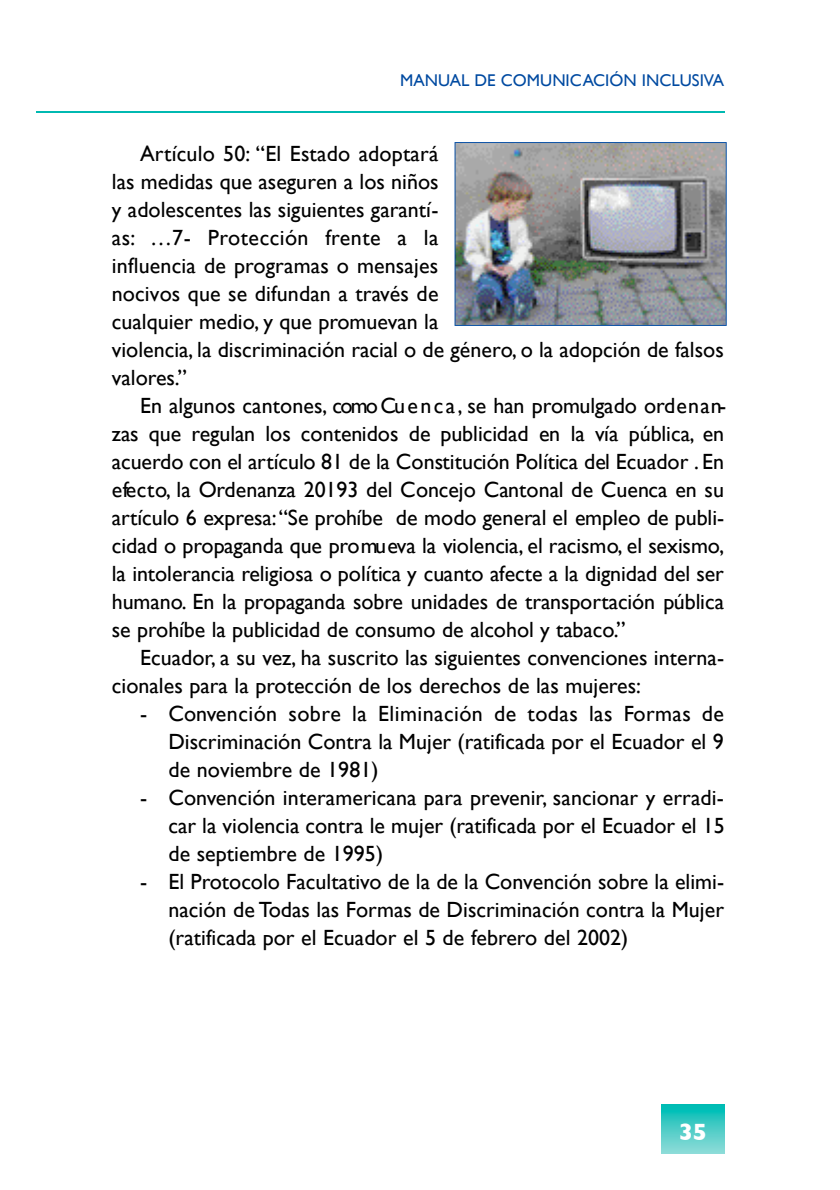
<style>
.page{position:relative;width:840px;height:1190px;background:#fff}
.page>*{position:absolute;margin:0;border:0;box-sizing:border-box;transform-origin:0 0}
.t1{font:700 24px "Gill Sans";color:#fff}
.t2{font:22px/28px "Gill Sans";color:#000;text-align:justify}
.t3{font:17px "Gill Sans";color:#004aa1}
</style>
<div class="page">
<img style="left:662px;top:1104px;width:62px;height:50px">
<hr style="left:36px;top:111px;width:688px;height:2px;background:#00b9b1">
<img style="left:455px;top:142px;width:272px;height:184px">
<p class="t3" style="left:400px;top:70px;width:325px">MANUAL DE COMUNICACIÓN INCLUSIVA</p>
<p class="t2" style="left:112px;top:140px;width:613px;text-align:left;text-indent:28px">Artículo 50: “El Estado adoptará<br>las medidas que aseguren a los niños<br>y adolescentes las siguientes garantí-<br>a s : …7- Protección frente a la<br>influencia de programas o mensajes<br>nocivos que se difundan a través de<br>cualquier medio, y que promuevan la<br>violencia, la discriminación racial o de género, o la adopción de falsos valores.”</p>
<p class="t2" style="left:112px;top:392px;width:616px;text-indent:28px">En algunos cantones, como Cu e n c a , se han pro mulgado ord e n a n&shy;zas que regulan los contenidos de publicidad en la vía pública, e n a c u e rdo con el artículo 81 de la Constitución Política del Ecuador . E n e fe c to, la Ordenanza 20193 del Concejo Cantonal de Cuenca en su a rtículo 6 expre sa :“Se prohíbe de modo general el empleo de publi&shy;cidad o propaganda que pro mu eva la violencia, el racismo, el sexismo, la intolerancia religiosa o política y cuanto afecte a la dignidad del ser h u m a n o. En la propaganda sobre unidades de transportación pública se prohíbe la publicidad de consumo de alcohol y tabaco.”</p>
<p class="t2" style="left:112px;top:644px;width:614px;text-indent:28px">Ecuador, a su vez, ha suscrito las siguientes convenciones interna&shy;cionales para la protección de los derechos de las mujeres:</p>
<p class="t2" style="left:168px;top:699px;width:557px;text-indent:-28px">- Convención sobre la Eliminación de todas las Formas de Discriminación Contra la Mujer (ratificada por el Ecuador el 9 de noviembre de 1981)</p>
<p class="t2" style="left:168px;top:783px;width:558px;text-indent:-28px">- Convención interamericana para prevenir, sancionar y erradi&shy;car la violencia contra le mujer (ratificada por el Ecuador el 15 de septiembre de 1995)</p>
<p class="t2" style="left:168px;top:867px;width:557px;text-indent:-28px">- El Protocolo Facultativo de la de la Convención sobre la elimi&shy;nación de Todas las Formas de Discriminación contra la Mujer (ratificada por el Ecuador el 5 de febrero del 2002)</p>
<p class="t1" style="left:679px;top:1118px;width:30px">35</p>
</div>
